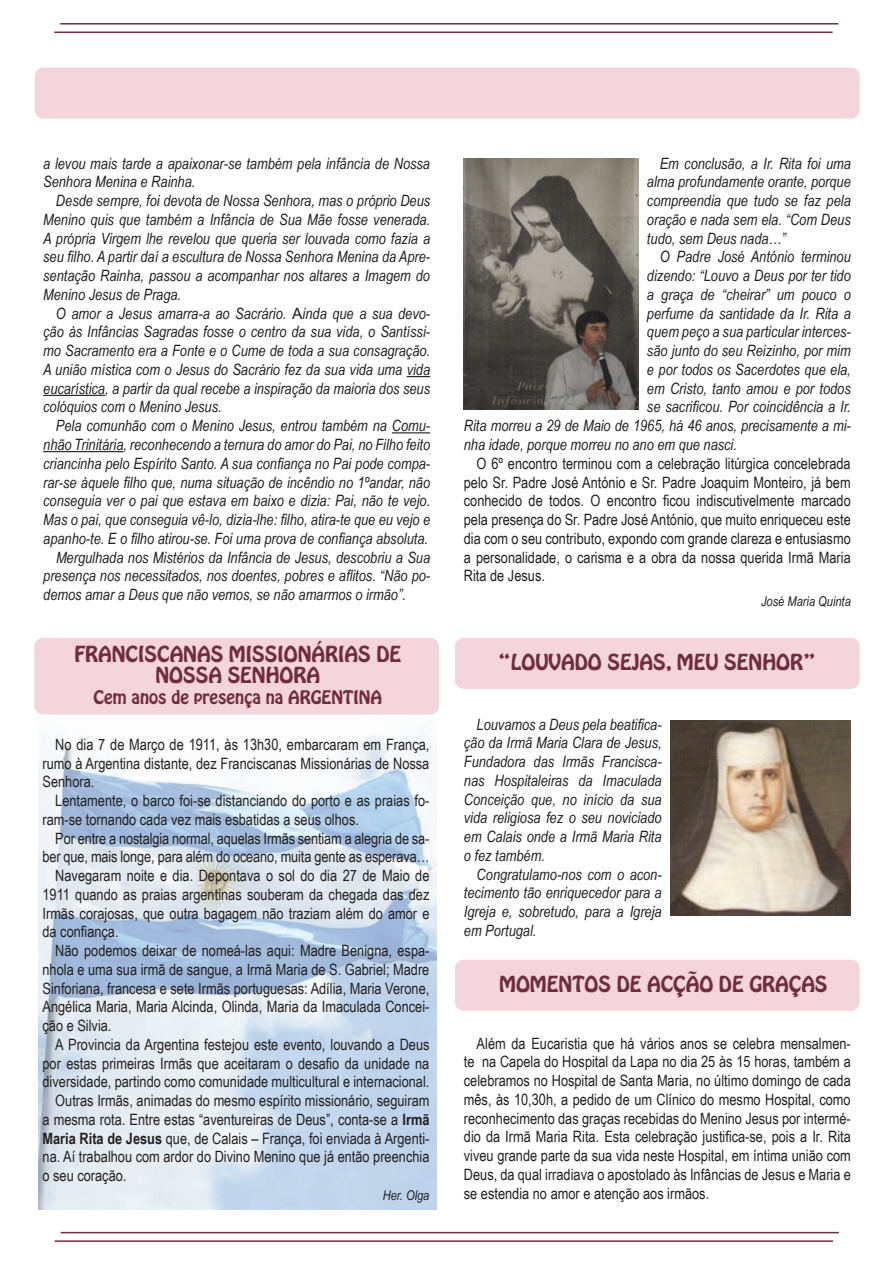
<style>
.page{position:relative;width:893px;height:1263px;background:#fff}
.page>*{position:absolute;margin:0;border:0;box-sizing:border-box;transform-origin:0 0}
.t1{font:19.5px/21px "Hobo Std";color:#702d41;text-align:center}
.t2{font:16.5px "Hobo Std";color:#702d41}
.t3{font:italic 15.6px/18.8px "Arial Narrow";color:#231f20;text-align:justify}
.t4{font:15.6px/18.8px "Arial Narrow";color:#231f20;text-align:justify}
.t5{font:italic 13.5px "Arial Narrow";color:#231f20}
.s1{font-family:"Arial";font-style:normal}
.s2{font-weight:700}
</style>
<div class="page">
<div style="left:455px;top:638px;width:405px;height:51px;background:#f3d5db;border-radius:9px"></div>
<img style="left:38px;top:711px;width:399px;height:499px">
<div style="left:35px;top:68px;width:825px;height:51px;background:#f3d5db;border-radius:9px"></div>
<svg style="left:407px;top:376px;width:23px;height:1px"></svg>
<hr style="left:43px;top:395px;width:62px;height:1px;background:#231f20">
<hr style="left:392px;top:432px;width:38px;height:1px;background:#231f20">
<hr style="left:43px;top:451px;width:80px;height:1px;background:#231f20">
<hr style="left:54px;top:32px;width:778px;height:1px;background:#702d41">
<hr style="left:60px;top:23px;width:778px;height:2px;background:#702d41">
<hr style="left:55px;top:1240px;width:778px;height:2px;background:#702d41">
<hr style="left:61px;top:1232px;width:778px;height:1px;background:#702d41">
<img style="left:464px;top:159px;width:174px;height:251px">
<img style="left:670px;top:721px;width:180px;height:195px">
<div style="left:34px;top:638px;width:405px;height:76px;background:#f3d5db;border-radius:9px"></div>
<div style="left:455px;top:959px;width:405px;height:52px;background:#f3d5db;border-radius:9px"></div>
<p class="t3" style="left:43px;top:153px;width:388px">a levou mais tarde a apaixonar-se também pela infância de Nossa<br>Senhora Menina e Rainha.</p>
<p class="t3" style="left:43px;top:191px;width:388px;text-indent:13px">Desde sempre, foi devota de Nossa Senhora, mas o próprio Deus Menino quis que também a Infância de Sua Mãe fosse venerada.<br>A própria Virgem lhe revelou que queria ser louvada como fazia a seu filho. A partir daí a escultura de Nossa Senhora Menina da Apre&shy;sentação Rainha, passou a acompanhar nos altares a Imagem do Menino Jesus de Praga.</p>
<p class="t3" style="left:43px;top:303px;width:388px;text-indent:13px">O amor a Jesus amarra-a ao Sacrário. <span class="s1">A</span>inda que a sua devo&shy;ção às Infâncias Sagradas fosse o centro da sua vida, o Santíssi&shy;mo Sacramento era a Fonte e o Cume de toda a sua consagração.<br>A união mística com o Jesus do Sacrário fez da sua vida uma vida eucarística, a partir da qual recebe a inspiração da maioria dos seus colóquios com o Menino Jesus.</p>
<p class="t3" style="left:43px;top:416px;width:388px;text-indent:13px">Pela comunhão com o Menino Jesus, entrou também na Comu&shy;nhão Trinitária, reconhecendo a ternura do amor do Pai, no Filho feito criancinha pelo Espírito Santo. A sua confiança no Pai pode compa&shy;rar-se àquele filho que, numa situação de incêndio no 1ºandar, não conseguia ver o pai que estava em baixo e dizia: Pai, não te vejo.<br>Mas o pai, que conseguia vê-lo, dizia-lhe: filho, atira-te que eu vejo e apanho-te. E o filho atirou-se. Foi uma prova de confiança absoluta.</p>
<p class="t3" style="left:43px;top:547px;width:388px;text-indent:13px">Mergulhada nos Mistérios da Infância de Jesus, descobriu a Sua presença nos necessitados, nos doentes, pobres e aflitos. “Não po&shy;demos amar a Deus que não vemos, se não amarmos o irmão”.</p>
<p class="t1" style="left:74px;top:644px;width:328px">FRANCISCANAS MISSIONÁRIAS DE<br>NOSSA SENHORA</p>
<p class="t2" style="left:93px;top:686px;width:290px">Cem anos de presença na ARGENTINA</p>
<p class="t4" style="left:42px;top:734px;width:388px;text-indent:13px">No dia 7 de Março de 1911, às 13h30, embarcaram em França, rumo à Argentina distante, dez Franciscanas Missionárias de Nossa Senhora.</p>
<p class="t4" style="left:42px;top:791px;width:388px;text-indent:13px">Lentamente, o barco foi-se distanciando do porto e as praias fo&shy;ram-se tornando cada vez mais esbatidas a seus olhos.</p>
<p class="t4" style="left:43px;top:828px;width:388px;text-align:right">Por entre a nostalgia normal, aquelas Irmãs sentiam a alegria de sa&shy;ber que, mais longe, para além do oceano, muita gente as esperava…</p>
<p class="t4" style="left:43px;top:866px;width:388px;text-indent:13px">Navegaram noite e dia. Depontava o sol do dia 27 de Maio de 1911 quando as praias argentinas souberam da chegada das dez Irmãs corajosas, que outra bagagem não traziam além do amor e da confiança.</p>
<p class="t4" style="left:43px;top:941px;width:388px;text-indent:13px">Não podemos deixar de nomeá-las aqui: Madre Benigna, espa&shy;nhola e uma sua irmã de sangue, a Irmã Maria de S. Gabriel; Madre Sinforiana, francesa e sete Irmãs portuguesas: Adília, Maria Verone, Angélica Maria, Maria Alcinda, Olinda, Maria da Imaculada Concei&shy;ção e Silvia.</p>
<p class="t4" style="left:43px;top:1034px;width:388px;text-indent:13px">A Provincia da Argentina festejou este evento, louvando a Deus por estas primeiras Irmãs que aceitaram o desafio da unidade na diversidade, partindo como comunidade multicultural e internacional.</p>
<p class="t4" style="left:43px;top:1091px;width:388px;text-indent:13px">Outras Irmãs, animadas do mesmo espírito missionário, seguiram a mesma rota. Entre estas “aventureiras de Deus”, conta-se a <span class="s2">Irmã Maria Rita de Jesus</span> que, de Calais – França, foi enviada à Argenti&shy;na. Aí trabalhou com ardor do Divino Menino que já então preenchia o seu coração.</p>
<p class="t5" style="left:383px;top:1186px;width:48px">Her. Olga</p>
<p class="t3" style="left:647px;top:153px;width:205px;text-indent:13px">Em conclusão, a Ir. Rita foi uma alma profundamente orante, porque compreendia que tudo se faz pela oração e nada sem ela. “Com Deus tudo, sem Deus nada…”</p>
<p class="t3" style="left:660px;top:247px;width:193px">O Padre José António terminou</p>
<p class="t3" style="left:647px;top:266px;width:205px">dizendo: “Louvo a Deus por ter tido</p>
<p class="t3" style="left:647px;top:285px;width:205px">a graça de “cheirar” um pouco o</p>
<p class="t3" style="left:647px;top:303px;width:205px">perfume da santidade da Ir. Rita a</p>
<p class="t3" style="left:647px;top:322px;width:205px">quem peço a sua particular interces-</p>
<p class="t3" style="left:647px;top:341px;width:205px">são junto do seu Reizinho, por mim</p>
<p class="t3" style="left:647px;top:360px;width:205px">e por todos os Sacerdotes que ela,</p>
<p class="t3" style="left:647px;top:379px;width:205px">em Cristo, tanto amou e por todos</p>
<p class="t3" style="left:647px;top:397px;width:205px">se sacrificou. Por coincidência a Ir.</p>
<p class="t3" style="left:464px;top:416px;width:388px">Rita morreu a 29 de Maio de 1965, há 46 anos, precisamente a mi-</p>
<p class="t3" style="left:464px;top:435px;width:275px">nha idade, porque morreu no ano em que nasci.</p>
<p class="t4" style="left:464px;top:453px;width:388px;text-indent:13px">O 6º encontro terminou com a celebração litúrgica concelebrada pelo Sr. Padre José António e Sr. Padre Joaquim Monteiro, já bem conhecido de todos. O encontro ficou indiscutivelmente marcado pela presença do Sr. Padre José António, que muito enriqueceu este dia com o seu contributo, expondo com grande clareza e entusiasmo a personalidade, o carisma e a obra da nossa querida Irmã Maria Rita de Jesus.</p>
<p class="t5" style="left:761px;top:592px;width:91px">José Maria Quinta</p>
<p class="t1" style="left:499px;top:651px;width:318px">“LOUVADO SEJAS, MEU SENHOR”</p>
<p class="t3" style="left:464px;top:714px;width:199px;text-indent:13px">Louvamos a Deus pela beatifica&shy;ção da Irmã Maria Clara de Jesus, Fundadora das Irmãs Francisca&shy;nas Hospitaleiras da Imaculada Conceição que, no início da sua vida religiosa fez o seu noviciado em Calais onde a Irmã Maria Rita o fez também.</p>
<p class="t3" style="left:464px;top:864px;width:199px;text-indent:13px">Congratulamo-nos com o acon&shy;tecimento tão enriquecedor para a Igreja e, sobretudo, para a Igreja em Portugal.</p>
<p class="t1" style="left:499px;top:973px;width:330px">MOMENTOS DE ACÇÃO DE GRAÇAS</p>
<p class="t4" style="left:464px;top:1033px;width:388px;text-indent:13px">Além da Eucaristia que há vários anos se celebra mensalmen&shy;te na Capela do Hospital da Lapa no dia 25 às 15 horas, também a celebramos no Hospital de Santa Maria, no último domingo de cada mês, às 10,30h, a pedido de um Clínico do mesmo Hospital, como reconhecimento das graças recebidas do Menino Jesus por intermé&shy;dio da Irmã Maria Rita. Esta celebração justifica-se, pois a Ir. Rita viveu grande parte da sua vida neste Hospital, em íntima união com Deus, da qual irradiava o apostolado às Infâncias de Jesus e Maria e se estendia no amor e atenção aos irmãos.</p>
</div>
